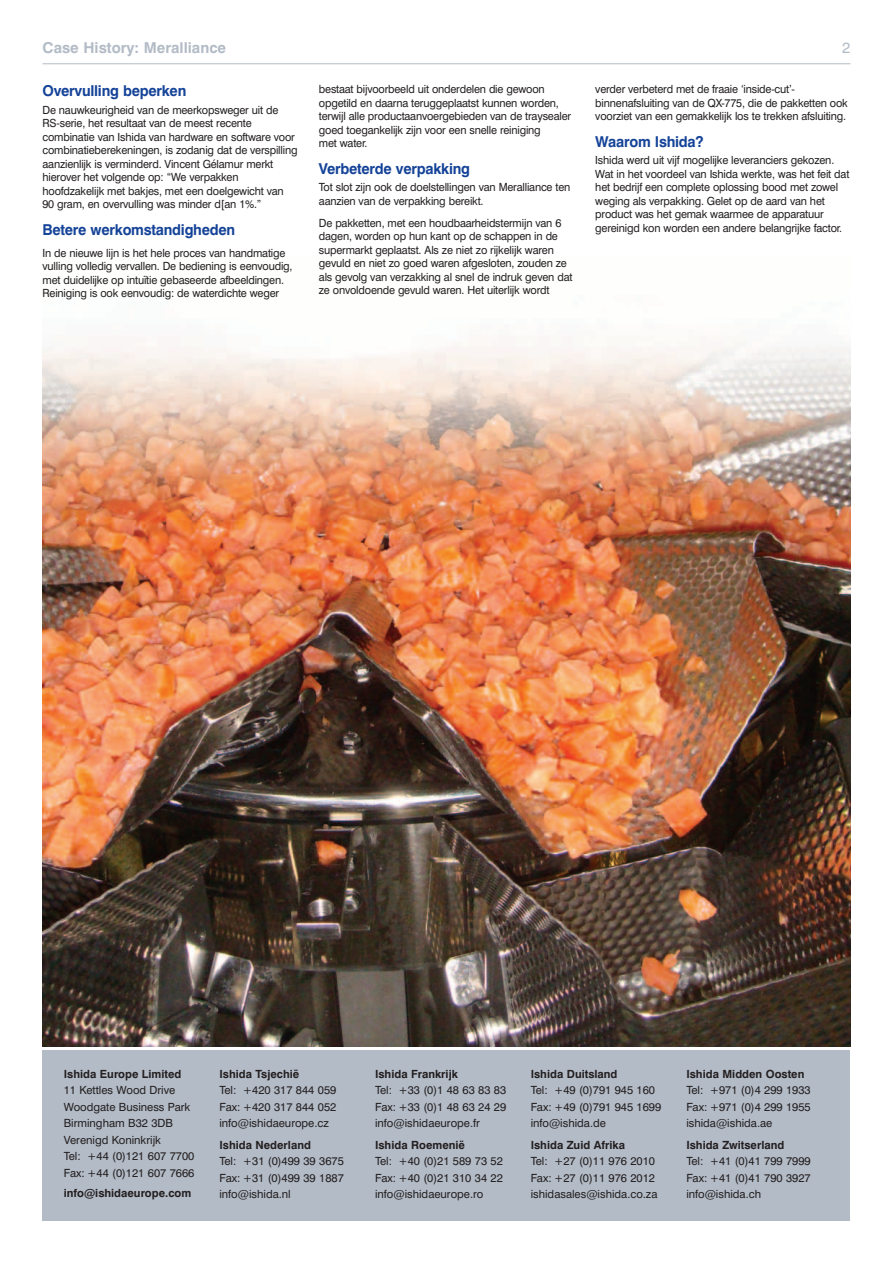
<style>
.page{position:relative;width:893px;height:1263px;background:#fff}
.page>*{position:absolute;margin:0;border:0;box-sizing:border-box;transform-origin:0 0}
.t1{font:700 15px "Swiss 721 BT";letter-spacing:-.015em;color:#154398}
.t2{font:700 15px "Swiss 721 BT";color:#b3bbc6}
.t3{font:15px "Swiss 721 BT";color:#b3bbc6}
.t4{font:11.25px/13.5px "Swiss 721 BT";letter-spacing:-.015em;color:#231f20}
.t5{font:700 11.25px "Swiss 721 BT";color:#231f20}
</style>
<div class="page">
<div style="left:43px;top:1050px;width:807px;height:170px;background:#b3bbc6"></div>
<hr style="left:43px;top:63px;width:807px;height:1px;background:#b3bbc6">
<img style="left:43px;top:341px;width:807px;height:705px">
<h1 class="t2" style="left:43px;top:42px;width:185px">Case History: Meralliance</h1>
<h1 class="t3" style="left:842px;top:43px;width:10px">2</h1>
<h1 class="t1" style="left:43px;top:85px;width:145px">Overvulling beperken</h1>
<p class="t4" style="left:43px;top:104px;width:257px">De nauwkeurigheid van de meerkopsweger uit de RS-serie, het resultaat van de meest recente combinatie van Ishida van hardware en software voor combinatieberekeningen, is zodanig dat de verspilling aanzienlijk is verminderd. Vincent Gélamur merkt hierover het volgende op: “We verpakken hoofdzakelijk met bakjes, met een doelgewicht van 90 gram, en overvulling was minder d[an 1%.”</p>
<h1 class="t1" style="left:43px;top:223px;width:194px">Betere werkomstandigheden</h1>
<p class="t4" style="left:43px;top:247px;width:252px">In de nieuwe lijn is het hele proces van handmatige vulling volledig vervallen. De bediening is eenvoudig, met duidelijke op intuïtie gebaseerde afbeeldingen.<br>Reiniging is ook eenvoudig: de waterdichte weger</p>
<p class="t4" style="left:595px;top:84px;width:254px">verder verbeterd met de fraaie ‘inside-cut’- binnenafsluiting van de QX-775, die de pakketten ook voorziet van een gemakkelijk los te trekken afsluiting.</p>
<h1 class="t1" style="left:595px;top:135px;width:110px">Waarom Ishida?</h1>
<p class="t4" style="left:595px;top:155px;width:256px">Ishida werd uit vijf mogelijke leveranciers gekozen.<br>Wat in het voordeel van Ishida werkte, was het feit dat het bedrijf een complete oplossing bood met zowel weging als verpakking. Gelet op de aard van het product was het gemak waarmee de apparatuur gereinigd kon worden een andere belangrijke factor.</p>
<p class="t4" style="left:319px;top:84px;width:254px">bestaat bijvoorbeeld uit onderdelen die gewoon opgetild en daarna teruggeplaatst kunnen worden, terwijl alle productaanvoergebieden van de traysealer goed toegankelijk zijn voor een snelle reiniging<br>met water.</p>
<h1 class="t1" style="left:319px;top:162px;width:153px">Verbeterde verpakking</h1>
<p class="t4" style="left:319px;top:182px;width:253px">Tot slot zijn ook de doelstellingen van Meralliance ten aanzien van de verpakking bereikt.</p>
<p class="t4" style="left:319px;top:217px;width:255px">De pakketten, met een houdbaarheidstermijn van 6 dagen, worden op hun kant op de schappen in de supermarkt geplaatst. Als ze niet zo rijkelijk waren gevuld en niet zo goed waren afgesloten, zouden ze als gevolg van verzakking al snel de indruk geven dat ze onvoldoende gevuld waren. Het uiterlijk wordt</p>
<p class="t5" style="left:64px;top:1069px;width:119px">Ishida Europe Limited</p>
<p class="t4" style="left:64px;top:1083px;width:132px;line-height:16.5px">11 Kettles Wood Drive<br>Woodgate Business Park<br>Birmingham B32 3DB<br>Verenigd Koninkrijk<br>Tel: +44 (0)121 607 7700<br>Fax: +44 (0)121 607 7666</p>
<p class="t5" style="left:64px;top:1189px;width:129px">info@ishidaeurope.com</p>
<p class="t5" style="left:219px;top:1069px;width:81px">Ishida Tsjechië</p>
<p class="t4" style="left:219px;top:1083px;width:118px;line-height:16.5px;text-align:justify">Tel: +420 317 844 059<br>Fax: +420 317 844 052 info@ishidaeurope.cz</p>
<p class="t5" style="left:219px;top:1140px;width:93px">Ishida Nederland</p>
<p class="t4" style="left:219px;top:1154px;width:126px;line-height:16.5px;text-align:justify">Tel: +31 (0)499 39 3675<br>Fax: +31 (0)499 39 1887 info@ishida.nl</p>
<p class="t5" style="left:375px;top:1069px;width:84px">Ishida Frankrijk</p>
<p class="t4" style="left:375px;top:1083px;width:133px;line-height:16.5px;text-align:justify">Tel: +33 (0)1 48 63 83 83<br>Fax: +33 (0)1 48 63 24 29 info@ishidaeurope.fr</p>
<p class="t5" style="left:375px;top:1140px;width:91px">Ishida Roemenië</p>
<p class="t4" style="left:375px;top:1154px;width:129px;line-height:16.5px;text-align:justify">Tel: +40 (0)21 589 73 52<br>Fax: +40 (0)21 310 34 22 info@ishidaeurope.ro</p>
<p class="t5" style="left:531px;top:1069px;width:88px">Ishida Duitsland</p>
<p class="t4" style="left:531px;top:1083px;width:132px;line-height:16.5px">Tel: +49 (0)791 945 160<br>Fax: +49 (0)791 945 1699 info@ishida.de</p>
<p class="t5" style="left:531px;top:1140px;width:96px">Ishida Zuid Afrika</p>
<p class="t4" style="left:531px;top:1154px;width:128px;line-height:16.5px">Tel: +27 (0)11 976 2010<br>Fax: +27 (0)11 976 2012 ishidasales@ishida.co.za</p>
<p class="t5" style="left:686px;top:1069px;width:120px">Ishida Midden Oosten</p>
<p class="t4" style="left:686px;top:1083px;width:126px;line-height:16.5px;text-align:justify">Tel: +971 (0)4 299 1933<br>Fax: +971 (0)4 299 1955 ishida@ishida.ae</p>
<p class="t5" style="left:686px;top:1140px;width:100px">Ishida Zwitserland</p>
<p class="t4" style="left:686px;top:1154px;width:126px;line-height:16.5px;text-align:justify">Tel: +41 (0)41 799 7999<br>Fax: +41 (0)41 790 3927 info@ishida.ch</p>
</div>
